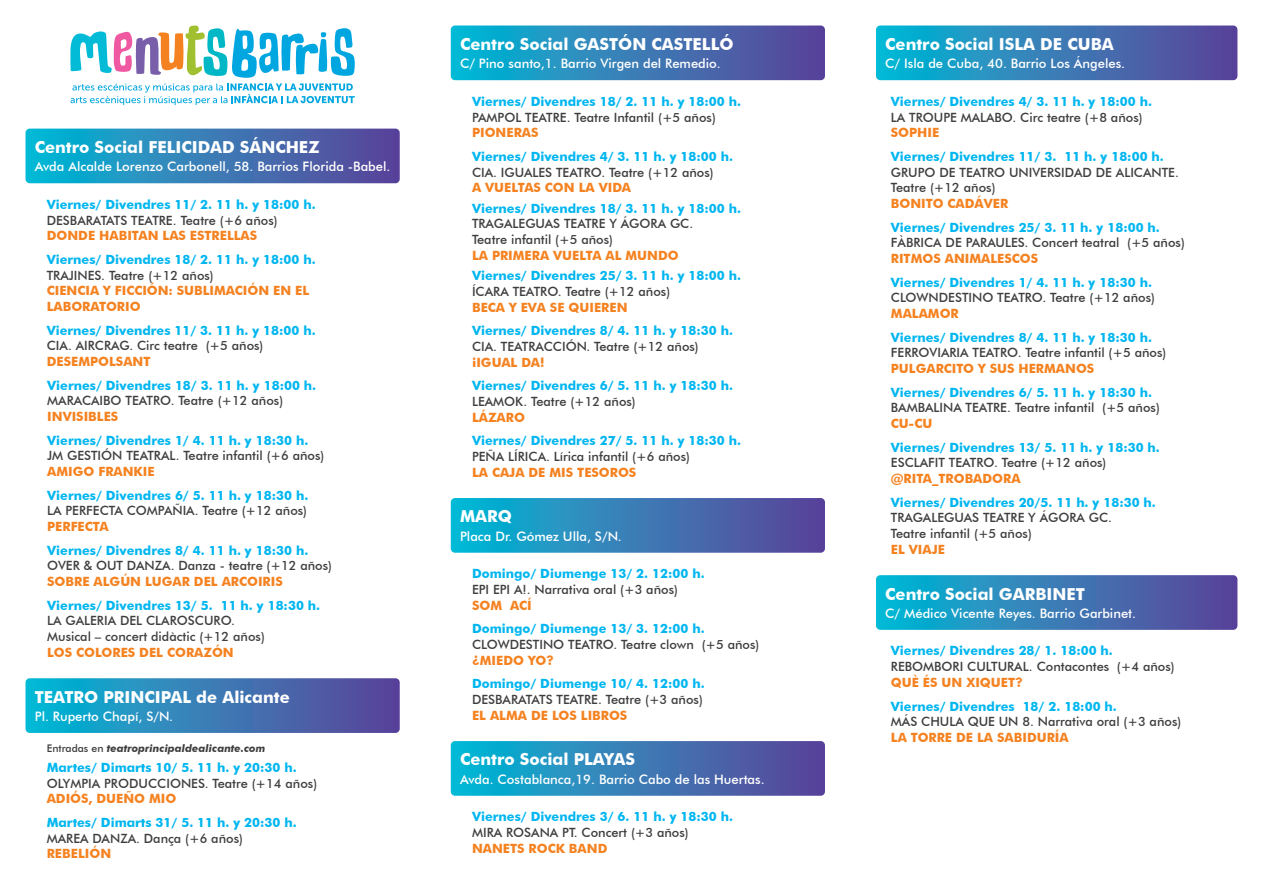
<style>
.page{position:relative;width:1263px;height:893px;background:#fff}
.page>*{position:absolute;margin:0;border:0;box-sizing:border-box;transform-origin:0 0}
.t1{font:700 16.5px "Futura BT";color:#fff}
.t2{font:500 13.05px "Futura BT";color:#fff}
.t3{font:500 12.75px/15.8px "Futura BT";color:#3e3e3f}
.t4{font:700 12.75px "Futura BT";color:#00b6f0}
.t5{font:700 12.75px/15.8px "Futura BT";color:#f58220}
.t6{font:italic 700 10.5px "Futura BT";color:#3e3e3f}
.s1{font-weight:500;font-style:normal}
</style>
<div class="page">
<svg style="left:26px;top:129px;width:374px;height:54px;background:#347cb6"></svg>
<svg style="left:26px;top:678px;width:374px;height:55px;background:#357db6"></svg>
<svg style="left:451px;top:26px;width:374px;height:54px;background:#347cb6"></svg>
<svg style="left:451px;top:498px;width:374px;height:55px;background:#357db6"></svg>
<svg style="left:451px;top:741px;width:374px;height:55px;background:#357db6"></svg>
<svg style="left:876px;top:26px;width:361px;height:54px;background:#347cb6"></svg>
<svg style="left:876px;top:575px;width:361px;height:55px;background:#357db6"></svg>
<svg style="left:70px;top:25px;width:285px;height:80px"></svg>
<p class="t1" style="left:35px;top:137px;width:286px">Centro Social FELICIDAD SÁNCHEZ</p>
<p class="t2" style="left:35px;top:159px;width:357px">Avda Alcalde Lorenzo Carbonell, 58. Barrios Florida -Babel.</p>
<p class="t4" style="left:47px;top:197px;width:271px">Viernes/ Divendres 11/ 2. 11 h. y 18:00 h.</p>
<p class="t3" style="left:47px;top:212px;width:232px">DESBARATATS TEATRE. Teatre (+6 años)</p>
<p class="t5" style="left:47px;top:228px;width:212px">DONDE HABITAN LAS ESTRELLAS</p>
<p class="t4" style="left:47px;top:252px;width:271px">Viernes/ Divendres 18/ 2. 11 h. y 18:00 h.</p>
<p class="t3" style="left:47px;top:267px;width:169px">TRAJINES. Teatre (+12 años)</p>
<p class="t5" style="left:47px;top:283px;width:264px">CIENCIA Y FICCIÓN: SUBLIMACIÓN EN EL<br>LABORATORIO</p>
<p class="t4" style="left:47px;top:322px;width:271px">Viernes/ Divendres 11/ 3. 11 h. y 18:00 h.</p>
<p class="t3" style="left:47px;top:338px;width:218px">CIA. AIRCRAG. Circ teatre (+5 años)</p>
<p class="t5" style="left:47px;top:354px;width:105px">DESEMPOLSANT</p>
<p class="t4" style="left:47px;top:377px;width:271px">Viernes/ Divendres 18/ 3. 11 h. y 18:00 h.</p>
<p class="t3" style="left:47px;top:393px;width:237px">MARACAIBO TEATRO. Teatre (+12 años)</p>
<p class="t5" style="left:47px;top:409px;width:73px">INVISIBLES</p>
<p class="t4" style="left:47px;top:432px;width:263px">Viernes/ Divendres 1/ 4. 11 h. y 18:30 h.</p>
<p class="t3" style="left:47px;top:448px;width:279px">JM GESTIÓN TEATRAL. Teatre infantil (+6 años)</p>
<p class="t5" style="left:47px;top:464px;width:109px">AMIGO FRANKIE</p>
<p class="t4" style="left:47px;top:487px;width:263px">Viernes/ Divendres 6/ 5. 11 h. y 18:30 h.</p>
<p class="t3" style="left:47px;top:503px;width:261px">LA PERFECTA COMPAÑIA. Teatre (+12 años)</p>
<p class="t5" style="left:47px;top:519px;width:63px">PERFECTA</p>
<p class="t4" style="left:47px;top:542px;width:263px">Viernes/ Divendres 8/ 4. 11 h. y 18:30 h.</p>
<p class="t3" style="left:47px;top:558px;width:286px">OVER &amp; OUT DANZA. Danza - teatre (+12 años)</p>
<p class="t5" style="left:47px;top:574px;width:237px">SOBRE ALGÚN LUGAR DEL ARCOIRIS</p>
<p class="t4" style="left:47px;top:597px;width:275px">Viernes/ Divendres 13/ 5. 11 h. y 18:30 h.</p>
<p class="t3" style="left:47px;top:613px;width:219px">LA GALERIA DEL CLAROSCURO.<br>Musical – concert didàctic (+12 años)</p>
<p class="t5" style="left:47px;top:644px;width:188px">LOS COLORES DEL CORAZÓN</p>
<p class="t1" style="left:35px;top:687px;width:257px">TEATRO PRINCIPAL de Alicante</p>
<p class="t2" style="left:35px;top:708px;width:140px">Pl. Ruperto Chapí, S/N.</p>
<p class="t6" style="left:47px;top:741px;width:220px"><span class="s1">Entradas en</span> teatroprincipaldealicante.com</p>
<p class="t4" style="left:47px;top:760px;width:252px">Martes/ Dimarts 10/ 5. 11 h. y 20:30 h.</p>
<p class="t3" style="left:47px;top:775px;width:272px">OLYMPIA PRODUCCIONES. Teatre (+14 años)</p>
<p class="t5" style="left:47px;top:791px;width:131px">ADIÓS, DUEÑO MIO</p>
<p class="t4" style="left:47px;top:815px;width:252px">Martes/ Dimarts 31/ 5. 11 h. y 20:30 h.</p>
<p class="t3" style="left:47px;top:830px;width:198px">MAREA DANZA. Dança (+6 años)</p>
<p class="t5" style="left:47px;top:846px;width:66px">REBELIÓN</p>
<p class="t1" style="left:460px;top:34px;width:275px">Centro Social GASTÓN CASTELLÓ</p>
<p class="t2" style="left:460px;top:56px;width:262px">C/ Pino santo,1. Barrio Virgen del Remedio.</p>
<p class="t4" style="left:472px;top:94px;width:271px">Viernes/ Divendres 18/ 2. 11 h. y 18:00 h.</p>
<p class="t3" style="left:472px;top:109px;width:245px">PAMPOL TEATRE. Teatre Infantil (+5 años)</p>
<p class="t5" style="left:472px;top:125px;width:68px">PIONERAS</p>
<p class="t4" style="left:472px;top:148px;width:263px">Viernes/ Divendres 4/ 3. 11 h. y 18:00 h.</p>
<p class="t3" style="left:472px;top:164px;width:243px">CIA. IGUALES TEATRO. Teatre (+12 años)</p>
<p class="t5" style="left:472px;top:180px;width:161px">A VUELTAS CON LA VIDA</p>
<p class="t4" style="left:472px;top:200px;width:271px">Viernes/ Divendres 18/ 3. 11 h. y 18:00 h.</p>
<p class="t3" style="left:472px;top:216px;width:223px">TRAGALEGUAS TEATRE Y ÁGORA GC.<br>Teatre infantil (+5 años)</p>
<p class="t5" style="left:472px;top:247px;width:208px">LA PRIMERA VUELTA AL MUNDO</p>
<p class="t4" style="left:472px;top:268px;width:271px">Viernes/ Divendres 25/ 3. 11 h. y 18:00 h.</p>
<p class="t3" style="left:472px;top:283px;width:200px">ÍCARA TEATRO. Teatre (+12 años)</p>
<p class="t5" style="left:472px;top:299px;width:157px">BECA Y EVA SE QUIEREN</p>
<p class="t4" style="left:472px;top:323px;width:263px">Viernes/ Divendres 8/ 4. 11 h. y 18:30 h.</p>
<p class="t3" style="left:472px;top:338px;width:228px">CIA. TEATRACCIÓN. Teatre (+12 años)</p>
<p class="t5" style="left:472px;top:354px;width:74px">¡IGUAL DA!</p>
<p class="t4" style="left:472px;top:378px;width:263px">Viernes/ Divendres 6/ 5. 11 h. y 18:30 h.</p>
<p class="t3" style="left:472px;top:393px;width:165px">LEAMOK. Teatre (+12 años)</p>
<p class="t5" style="left:472px;top:409px;width:54px">LÁZARO</p>
<p class="t4" style="left:472px;top:433px;width:271px">Viernes/ Divendres 27/ 5. 11 h. y 18:30 h.</p>
<p class="t3" style="left:472px;top:448px;width:220px">PEÑA LÍRICA. Lírica infantil (+6 años)</p>
<p class="t5" style="left:472px;top:464px;width:166px">LA CAJA DE MIS TESOROS</p>
<p class="t1" style="left:460px;top:506px;width:53px">MARQ</p>
<p class="t2" style="left:460px;top:528px;width:163px">Placa Dr. Gómez Ulla, S/N.</p>
<p class="t4" style="left:472px;top:566px;width:234px">Domingo/ Diumenge 13/ 2. 12:00 h.</p>
<p class="t3" style="left:472px;top:582px;width:207px">EPI EPI A!. Narrativa oral (+3 años)</p>
<p class="t5" style="left:472px;top:597px;width:61px">SOM ACÍ</p>
<p class="t4" style="left:472px;top:621px;width:234px">Domingo/ Diumenge 13/ 3. 12:00 h.</p>
<p class="t3" style="left:472px;top:637px;width:289px">CLOWDESTINO TEATRO. Teatre clown (+5 años)</p>
<p class="t5" style="left:472px;top:652px;width:83px">¿MIEDO YO?</p>
<p class="t4" style="left:472px;top:676px;width:234px">Domingo/ Diumenge 10/ 4. 12:00 h.</p>
<p class="t3" style="left:472px;top:691px;width:232px">DESBARATATS TEATRE. Teatre (+3 años)</p>
<p class="t5" style="left:472px;top:707px;width:157px">EL ALMA DE LOS LIBROS</p>
<p class="t1" style="left:460px;top:749px;width:177px">Centro Social PLAYAS</p>
<p class="t2" style="left:460px;top:771px;width:306px">Avda. Costablanca,19. Barrio Cabo de las Huertas.</p>
<p class="t4" style="left:472px;top:809px;width:263px">Viernes/ Divendres 3/ 6. 11 h. y 18:30 h.</p>
<p class="t3" style="left:472px;top:825px;width:218px">MIRA ROSANA PT. Concert (+3 años)</p>
<p class="t5" style="left:472px;top:840px;width:137px">NANETS ROCK BAND</p>
<p class="t1" style="left:885px;top:34px;width:230px">Centro Social ISLA DE CUBA</p>
<p class="t2" style="left:885px;top:56px;width:241px">C/ Isla de Cuba, 40. Barrio Los Ángeles.</p>
<p class="t4" style="left:891px;top:94px;width:263px">Viernes/ Divendres 4/ 3. 11 h. y 18:00 h.</p>
<p class="t3" style="left:891px;top:109px;width:253px">LA TROUPE MALABO. Circ teatre (+8 años)</p>
<p class="t5" style="left:891px;top:125px;width:50px">SOPHIE</p>
<p class="t4" style="left:891px;top:149px;width:275px">Viernes/ Divendres 11/ 3. 11 h. y 18:00 h.</p>
<p class="t3" style="left:891px;top:164px;width:290px">GRUPO DE TEATRO UNIVERSIDAD DE ALICANTE.<br>Teatre (+12 años)</p>
<p class="t5" style="left:891px;top:196px;width:119px">BONITO CADÁVER</p>
<p class="t4" style="left:891px;top:219px;width:271px">Viernes/ Divendres 25/ 3. 11 h. y 18:00 h.</p>
<p class="t3" style="left:891px;top:235px;width:295px">FÀBRICA DE PARAULES. Concert teatral (+5 años)</p>
<p class="t5" style="left:891px;top:251px;width:149px">RITMOS ANIMALESCOS</p>
<p class="t4" style="left:891px;top:274px;width:263px">Viernes/ Divendres 1/ 4. 11 h. y 18:30 h.</p>
<p class="t3" style="left:891px;top:290px;width:266px">CLOWNDESTINO TEATRO. Teatre (+12 años)</p>
<p class="t5" style="left:891px;top:306px;width:69px">MALAMOR</p>
<p class="t4" style="left:891px;top:329px;width:263px">Viernes/ Divendres 8/ 4. 11 h. y 18:30 h.</p>
<p class="t3" style="left:891px;top:345px;width:277px">FERROVIARIA TEATRO. Teatre infantil (+5 años)</p>
<p class="t5" style="left:891px;top:361px;width:205px">PULGARCITO Y SUS HERMANOS</p>
<p class="t4" style="left:891px;top:384px;width:263px">Viernes/ Divendres 6/ 5. 11 h. y 18:30 h.</p>
<p class="t3" style="left:891px;top:400px;width:270px">BAMBALINA TEATRE. Teatre infantil (+5 años)</p>
<p class="t5" style="left:891px;top:416px;width:43px">CU-CU</p>
<p class="t4" style="left:891px;top:439px;width:271px">Viernes/ Divendres 13/ 5. 11 h. y 18:30 h.</p>
<p class="t3" style="left:891px;top:455px;width:217px">ESCLAFIT TEATRO. Teatre (+12 años)</p>
<p class="t5" style="left:891px;top:471px;width:131px">@RITA_TROBADORA</p>
<p class="t4" style="left:891px;top:494px;width:267px">Viernes/ Divendres 20/5. 11 h. y 18:30 h.</p>
<p class="t3" style="left:891px;top:510px;width:223px">TRAGALEGUAS TEATRE Y ÁGORA GC.<br>Teatre infantil (+5 años)</p>
<p class="t5" style="left:891px;top:541px;width:56px">EL VIAJE</p>
<p class="t1" style="left:885px;top:584px;width:201px">Centro Social GARBINET</p>
<p class="t2" style="left:885px;top:605px;width:252px">C/ Médico Vicente Reyes. Barrio Garbinet.</p>
<p class="t4" style="left:891px;top:643px;width:224px">Viernes/ Divendres 28/ 1. 18:00 h.</p>
<p class="t3" style="left:891px;top:659px;width:285px">REBOMBORI CULTURAL. Contacontes (+4 años)</p>
<p class="t5" style="left:891px;top:674px;width:133px">QUÈ ÉS UN XIQUET?</p>
<p class="t4" style="left:891px;top:698px;width:228px">Viernes/ Divendres 18/ 2. 18:00 h.</p>
<p class="t3" style="left:891px;top:714px;width:292px">MÁS CHULA QUE UN 8. Narrativa oral (+3 años)</p>
<p class="t5" style="left:891px;top:729px;width:179px">LA TORRE DE LA SABIDURÍA</p>
</div>
